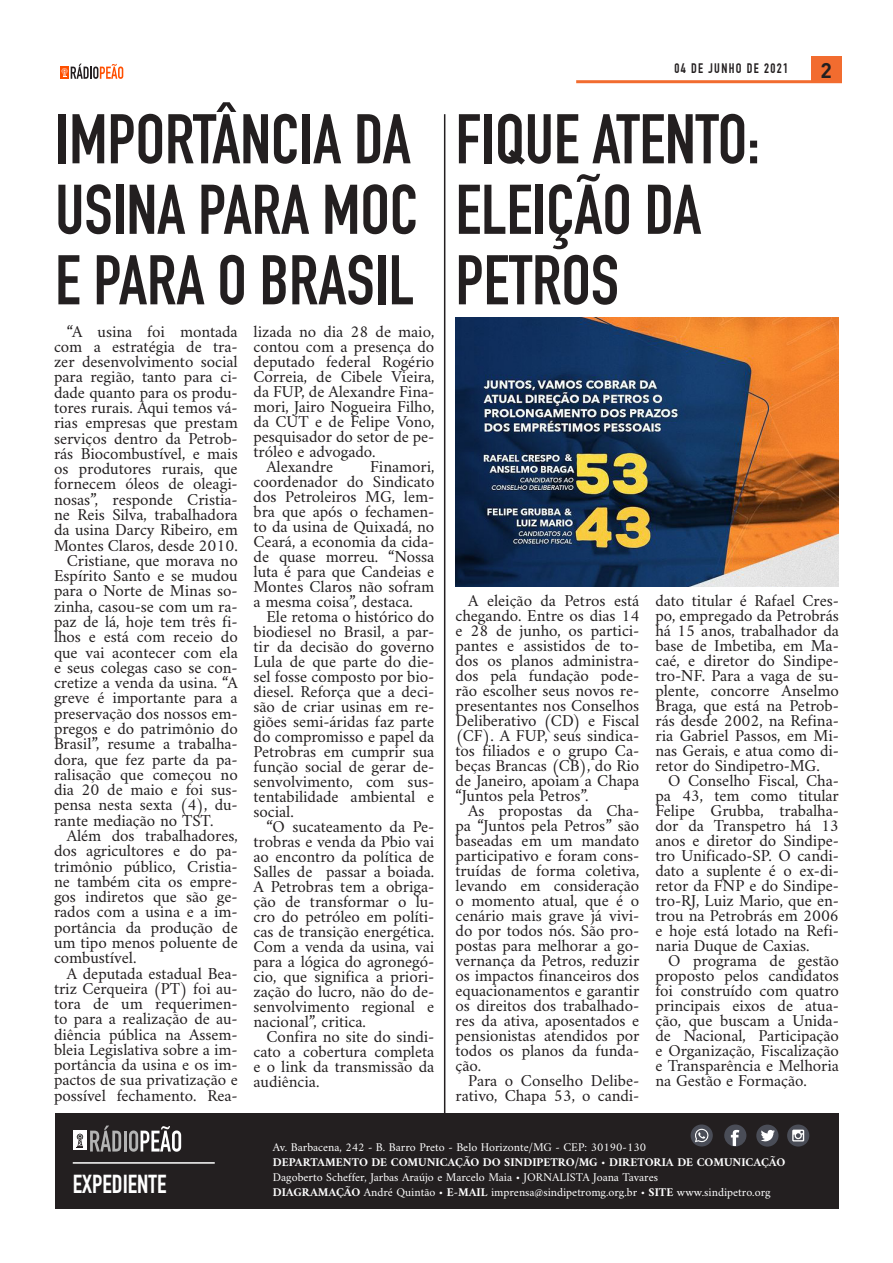
<style>
.page{position:relative;width:893px;height:1263px;background:#fff}
.page>*{position:absolute;margin:0;border:0;box-sizing:border-box;transform-origin:0 0}
.Titulo_30{font:700 69px/70.5px "DIN Condensed";color:#231f20}
.Titulo_30-2{font:700 25.5px "DIN Condensed";color:#fff}
.t1{font:700 21px "DIN";color:#231f20}
.texto_principal{font:16.95px/15px "Amiri";letter-spacing:-.005em;color:#231f20;text-align:justify}
.t2{font:700 13.5px "DIN Condensed";letter-spacing:.1em;color:#231f20}
.texto_principal-2{font:12px "Amiri";color:#fff}
.texto_principal-3{font:700 12px "Amiri";color:#fff}
.s1{font-weight:400}
.s2{font-weight:700}
</style>
<div class="page">
<div style="left:576px;top:80px;width:266px;height:3px;border:2px solid #f26c2f"></div>
<hr style="left:444px;top:114px;width:1px;height:999px;background:#231f20">
<div style="left:811px;top:56px;width:30px;height:27px;background:#f26c2f"></div>
<svg style="left:60px;top:66px;width:2px;height:13px"></svg>
<svg style="left:62px;top:64px;width:61px;height:15px"></svg>
<div style="left:56px;top:1114px;width:783px;height:95px;background:#231f20"></div>
<hr style="left:73px;top:1162px;width:142px;height:2px;background:#fff">
<div style="left:691px;top:1124px;width:22px;height:22px;background:#4a4d57;border-radius:50%"></div>
<svg style="left:695px;top:1129px;width:14px;height:13px"></svg>
<svg style="left:724px;top:1124px;width:22px;height:22px"></svg>
<div style="left:756px;top:1124px;width:22px;height:22px;background:#4a4d57;border-radius:50%"></div>
<svg style="left:761px;top:1130px;width:14px;height:11px"></svg>
<svg style="left:787px;top:1124px;width:22px;height:22px"></svg>
<svg style="left:792px;top:1129px;width:12px;height:12px"></svg>
<svg style="left:90px;top:1125px;width:31px;height:26px"></svg>
<hr style="left:124px;top:1131px;width:3px;height:20px;background:#b3b3b3">
<svg style="left:129px;top:1126px;width:52px;height:26px"></svg>
<div style="left:73px;top:1130px;width:13px;height:20px;background:#fff"></div>
<svg style="left:77px;top:1134px;width:6px;height:14px"></svg>
<img style="left:456px;top:318px;width:383px;height:268px">
<p class="Titulo_30" style="left:55px;top:104px;width:364px">IMPORTÂNCIA DA<br>USINA PARA MOC</p>
<p class="Titulo_30" style="left:55px;top:245px;width:361px">E PARA O BRASIL</p>
<p class="texto_principal" style="left:54px;top:323px;width:185px;text-indent:13px">“A usina foi montada com a estratégia de tra&shy;zer desenvolvimento social para região, tanto para ci&shy;dade quanto para os produ&shy;tores rurais. Aqui temos vá&shy;rias empresas que prestam serviços dentro da Petrob&shy;rás Biocombustível, e mais os produtores rurais, que fornecem óleos de oleagi&shy;nosas”, responde Cristia&shy;ne Reis Silva, trabalhadora da usina Darcy Ribeiro, em Montes Claros, desde 2010.</p>
<p class="texto_principal" style="left:54px;top:552px;width:185px;text-indent:13px">Cristiane, que morava no Espírito Santo e se mudou para o Norte de Minas so&shy;zinha, casou-se com um ra&shy;paz de lá, hoje tem três fi&shy;lhos e está com receio do que vai acontecer com ela e seus colegas caso se con&shy;cretize a venda da usina. “A greve é importante para a preservação dos nossos em&shy;pregos e do patrimônio do Brasil”, resume a trabalha&shy;dora, que fez parte da pa&shy;ralisação que começou no dia 20 de maio e foi sus&shy;pensa nesta sexta (4), du&shy;rante mediação no TST.</p>
<p class="texto_principal" style="left:54px;top:827px;width:185px;text-indent:13px">Além dos trabalhadores, dos agricultores e do pa&shy;trimônio público, Cristia&shy;ne também cita os empre&shy;gos indiretos que são ge&shy;rados com a usina e a im&shy;portância da produção de um tipo menos poluente de combustível.</p>
<p class="texto_principal" style="left:54px;top:965px;width:185px;text-indent:13px">A deputada estadual Bea&shy;triz Cerqueira (PT) foi au&shy;tora de um requerimen&shy;to para a realização de au&shy;diência pública na Assem&shy;bleia Legislativa sobre a im&shy;portância da usina e os im&shy;pactos de sua privatização e possível fechamento. Rea-</p>
<p class="texto_principal" style="left:254px;top:323px;width:182px">lizada no dia 28 de maio, contou com a presença do deputado federal Rogério Correia, de Cibele Vieira, da FUP, de Alexandre Fina&shy;mori, Jairo Nogueira Filho, da CUT e de Felipe Vono, pesquisador do setor de pe&shy;tróleo e advogado.</p>
<p class="texto_principal" style="left:266px;top:458px;width:68px">Alexandre</p>
<p class="texto_principal" style="left:254px;top:458px;width:182px;text-indent:117px">Finamori, coordenador do Sindicato dos Petroleiros MG, lem&shy;bra que após o fechamen&shy;to da usina de Quixadá, no Ceará, a economia da cida&shy;de quase morreu. “Nossa luta é para que Candeias e Montes Claros não sofram a mesma coisa”, destaca.</p>
<p class="texto_principal" style="left:254px;top:608px;width:182px;text-indent:13px">Ele retoma o histórico do biodiesel no Brasil, a par&shy;tir da decisão do governo Lula de que parte do die&shy;sel fosse composto por bio&shy;diesel. Reforça que a deci&shy;são de criar usinas em re&shy;giões semi-áridas faz parte do compromisso e papel da Petrobras em cumprir sua função social de gerar de&shy;senvolvimento, com sus&shy;tentabilidade ambiental e social.</p>
<p class="texto_principal" style="left:254px;top:818px;width:182px;text-indent:13px">“O sucateamento da Pe&shy;trobras e venda da Pbio vai ao encontro da política de Salles de passar a boiada.<br>A Petrobras tem a obriga&shy;ção de transformar o lu&shy;cro do petróleo em políti&shy;cas de transição energética.<br>Com a venda da usina, vai para a lógica do agronegó&shy;cio, que significa a priori&shy;zação do lucro, não do de&shy;senvolvimento regional e nacional”, critica.</p>
<p class="texto_principal" style="left:254px;top:1028px;width:182px;text-indent:13px">Confira no site do sindi&shy;cato a cobertura completa e o link da transmissão da audiência.</p>
<p class="t2" style="left:674px;top:61px;width:115px">04 DE JUNHO DE 2021</p>
<p class="Titulo_30" style="left:456px;top:104px;width:306px">FIQUE ATENTO:<br>ELEIÇÃO DA<br>PETROS</p>
<p class="t1" style="left:820px;top:56px;width:13px">2</p>
<p class="texto_principal" style="left:456px;top:592px;width:185px;text-indent:13px">A eleição da Petros está chegando. Entre os dias 14 e 28 de junho, os partici&shy;pantes e assistidos de to&shy;dos os planos administra&shy;dos pela fundação pode&shy;rão escolher seus novos re&shy;presentantes nos Conselhos Deliberativo (CD) e Fiscal (CF). A FUP, seus sindica&shy;tos filiados e o grupo Ca&shy;beças Brancas (CB), do Rio de Janeiro, apoiam a Chapa “Juntos pela Petros”.</p>
<p class="texto_principal" style="left:456px;top:802px;width:185px;text-indent:13px">As propostas da Cha&shy;pa “Juntos pela Petros” são baseadas em um mandato participativo e foram cons&shy;truídas de forma coletiva, levando em consideração o momento atual, que é o cenário mais grave já vivi&shy;do por todos nós. São pro&shy;postas para melhorar a go&shy;vernança da Petros, reduzir os impactos financeiros dos equacionamentos e garantir os direitos dos trabalhado&shy;res da ativa, aposentados e pensionistas atendidos por todos os planos da funda&shy;ção.</p>
<p class="texto_principal" style="left:456px;top:1072px;width:185px;text-align:right">Para o Conselho Delibe&shy;rativo, Chapa 53, o candi-</p>
<p class="texto_principal" style="left:655px;top:592px;width:185px">dato titular é Rafael Cres&shy;po, empregado da Petrobrás há 15 anos, trabalhador da base de Imbetiba, em Ma&shy;caé, e diretor do Sindipe&shy;tro-NF. Para a vaga de su&shy;plente, concorre Anselmo Braga, que está na Petrob&shy;rás desde 2002, na Refina&shy;ria Gabriel Passos, em Mi&shy;nas Gerais, e atua como di&shy;retor do Sindipetro-MG.</p>
<p class="texto_principal" style="left:655px;top:772px;width:185px;text-indent:13px">O Conselho Fiscal, Cha&shy;pa 43, tem como titular Felipe Grubba, trabalha&shy;dor da Transpetro há 13 anos e diretor do Sindipe&shy;tro Unificado-SP. O candi&shy;dato a suplente é o ex-di&shy;retor da FNP e do Sindipe&shy;tro-RJ, Luiz Mario, que en&shy;trou na Petrobrás em 2006 e hoje está lotado na Refi&shy;naria Duque de Caxias.</p>
<p class="texto_principal" style="left:655px;top:952px;width:185px;text-indent:13px">O programa de gestão proposto pelos candidatos foi construído com quatro principais eixos de atua&shy;ção, que buscam a Unida&shy;de Nacional, Participação e Organização, Fiscalização e Transparência e Melhoria na Gestão e Formação.</p>
<p class="Titulo_30-2" style="left:73px;top:1169px;width:95px">EXPEDIENTE</p>
<p class="texto_principal-2" style="left:273px;top:1140px;width:375px">Av. Barbacena, 242 - B. Barro Preto - Belo Horizonte/MG - CEP: 30190-130</p>
<p class="texto_principal-3" style="left:273px;top:1154px;width:514px">DEPARTAMENTO DE COMUNICAÇÃO DO SINDIPETRO/MG <span class="s1">•</span> DIRETORIA DE COMUNICAÇÃO</p>
<p class="texto_principal-2" style="left:273px;top:1169px;width:387px">Dagoberto Scheffer, Jarbas Araújo e Marcelo Maia • JORNALISTA Joana Tavares</p>
<p class="texto_principal-2" style="left:273px;top:1184px;width:499px"><span class="s2">DIAGRAMAÇÃO</span> André Quintão • <span class="s2">E-MAIL</span> imprensa@sindipetromg.org.br • <span class="s2">SITE</span> www.sindipetro.org</p>
</div>
